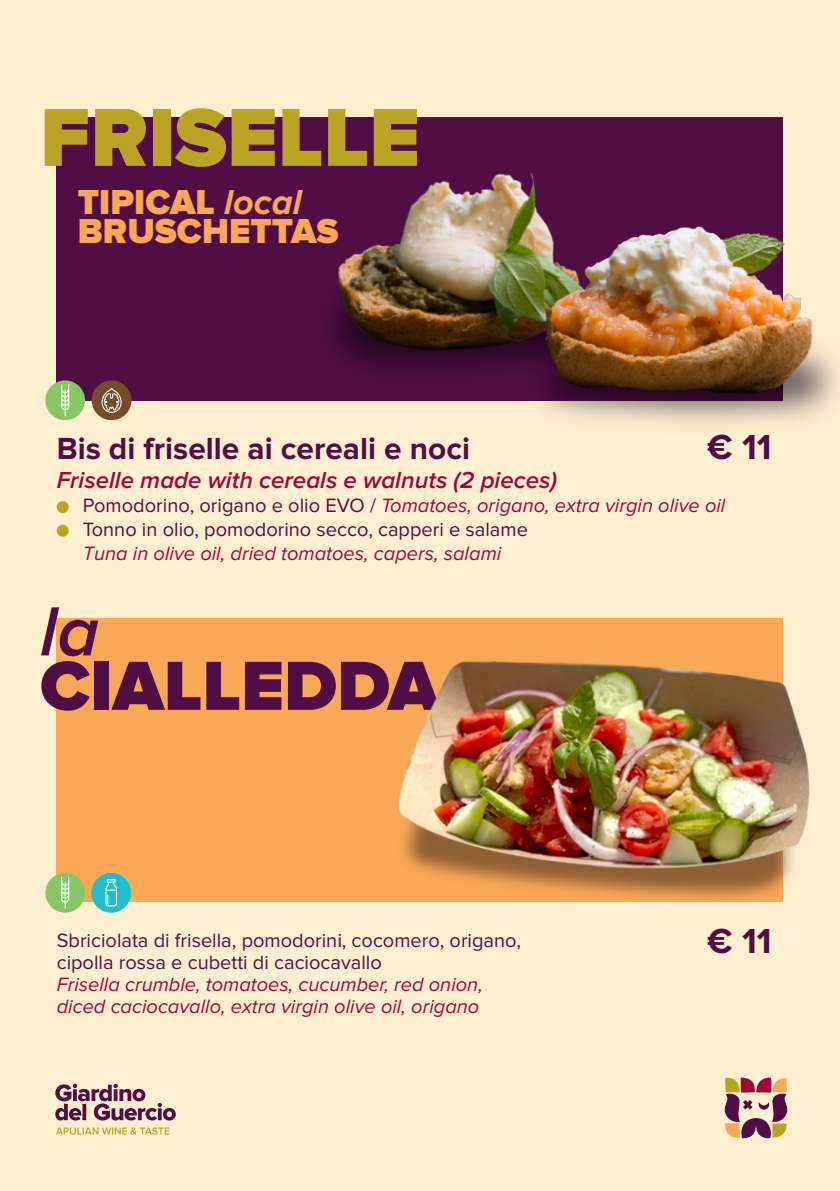
<style>
.page{position:relative;width:840px;height:1191px;background:#fff}
.page>*{position:absolute;margin:0;border:0;box-sizing:border-box;transform-origin:0 0}
.t1{font:900 85.2px "Proxima Nova";color:#bba323}
.t2{font:900 72px "Proxima Nova";color:#510e45}
.t3{font:italic 600 72px "Proxima Nova";color:#510e45}
.t4{font:900 36px/29.2px "Proxima Nova";color:#f8a856}
.t5{font:700 36px "Proxima Nova";color:#510e45}
.t6{font:700 31.6px "Proxima Nova";color:#510e45}
.t7{font:italic 600 24px "Proxima Nova";color:#a10639}
.t8{font:20px/24px "Proxima Nova";color:#510e45}
.t9{font:italic 20px/22px "Proxima Nova";color:#a10639}
.s1{font-weight:700;font-style:italic}
.s2{font-style:italic;color:#a10639}
</style>
<div class="page">
<div style="left:0;top:0;width:839px;height:1191px;background:#feefd0"></div>
<div style="left:57px;top:117px;width:725px;height:283px;background:#510e45"></div>
<svg style="left:724px;top:1077px;width:64px;height:62px"></svg>
<svg style="left:55px;top:1083px;width:121px;height:37px"></svg>
<svg style="left:56px;top:1127px;width:113px;height:7px"></svg>
<div style="left:57px;top:618px;width:725px;height:283px;background:#f8a856"></div>
<div style="left:45px;top:873px;width:40px;height:39px;background:#87c765;border-radius:50%"></div>
<svg style="left:61px;top:877px;width:8px;height:31px"></svg>
<div style="left:91px;top:873px;width:40px;height:39px;background:#21bece;border-radius:50%"></div>
<svg style="left:105px;top:879px;width:12px;height:27px"></svg>
<img style="left:267px;top:348px;width:572px;height:77px">
<img style="left:331px;top:154px;width:486px;height:268px">
<div style="left:57px;top:501px;width:12px;height:12px;background:#bba323;border-radius:50%"></div>
<div style="left:57px;top:525px;width:12px;height:12px;background:#bba323;border-radius:50%"></div>
<div style="left:92px;top:380px;width:39px;height:40px;background:#744c27;border-radius:50%"></div>
<svg style="left:101px;top:388px;width:21px;height:25px"></svg>
<div style="left:45px;top:380px;width:40px;height:40px;background:#87c765;border-radius:50%"></div>
<svg style="left:61px;top:384px;width:8px;height:32px"></svg>
<img style="left:398px;top:661px;width:411px;height:209px">
<h1 class="t1" style="left:40px;top:98px;width:381px">FRISELLE</h1>
<h3 class="t4" style="left:78px;top:189px;width:262px">TIPICAL <span class="s1">local<br></span>BRUSCHETTAS</h3>
<h3 class="t6" style="left:57px;top:434px;width:414px">Bis di friselle ai cereali e noci</h3>
<h3 class="t5" style="left:706px;top:430px;width:66px">€ 11</h3>
<p class="t7" style="left:57px;top:469px;width:501px">Friselle made with cereals e walnuts (2 pieces)</p>
<p class="t8" style="left:83px;top:494px;width:644px">Pomodorino, origano e olio EVO / <span class="s2">Tomatoes, origano, extra virgin olive oil<br></span>Tonno in olio, pomodorino secco, capperi e salame</p>
<p class="t9" style="left:83px;top:543px;width:420px">Tuna in olive oil, dried tomatoes, capers, salami</p>
<h2 class="t3" style="left:40px;top:598px;width:61px">la</h2>
<h2 class="t2" style="left:40px;top:653px;width:400px">CIALLEDDA</h2>
<p class="t8" style="left:57px;top:929px;width:465px">Sbriciolata di frisella, pomodorini, cocomero, origano,</p>
<h3 class="t5" style="left:706px;top:924px;width:66px">€ 11</h3>
<p class="t8" style="left:57px;top:951px;width:326px">cipolla rossa e cubetti di caciocavallo</p>
<p class="t9" style="left:57px;top:974px;width:427px">Frisella crumble, tomatoes, cucumber, red onion, diced caciocavallo, extra virgin olive oil, origano</p>
</div>
